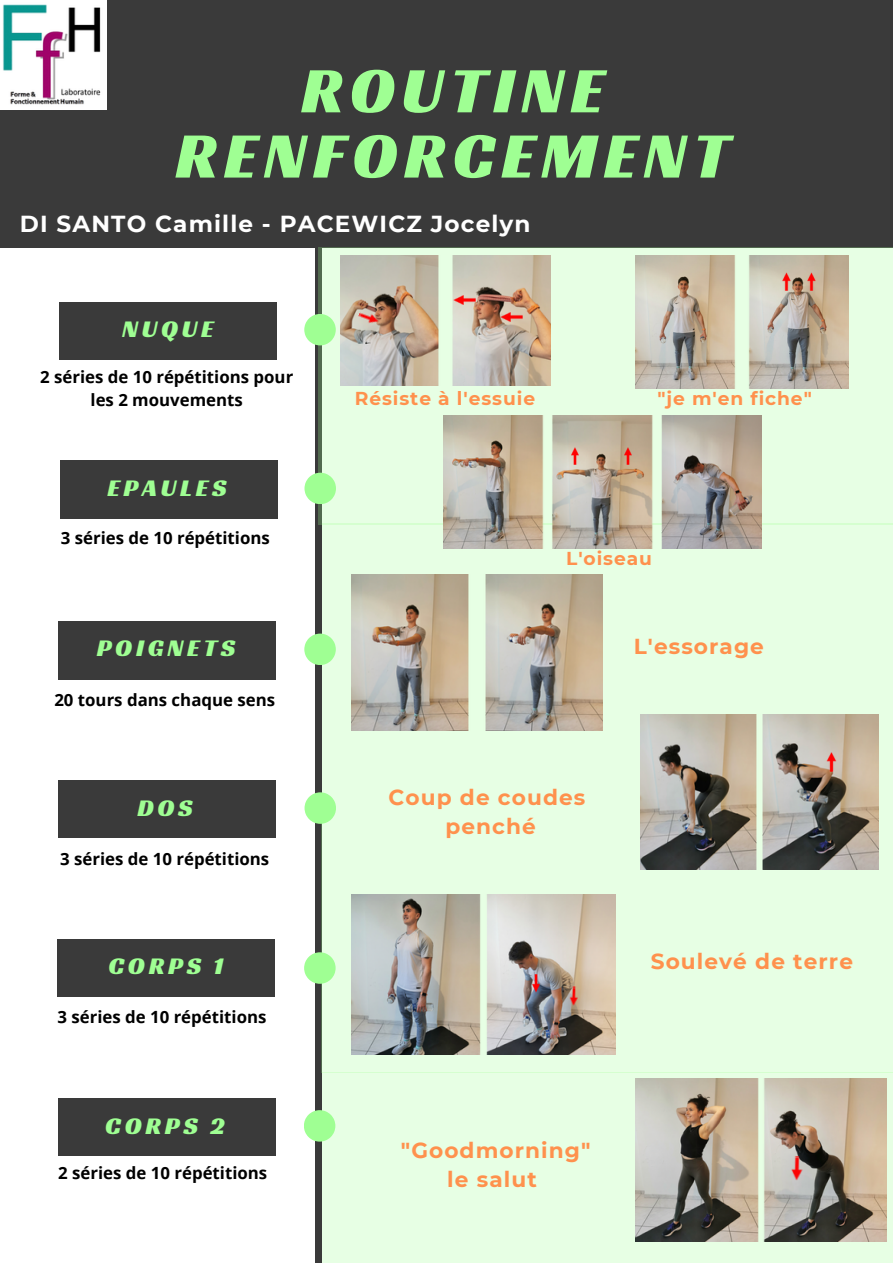
<style>
.page{position:relative;width:893px;height:1264px;background:#fff}
.page>*{position:absolute;margin:0;border:0;box-sizing:border-box;transform-origin:0 0}
.t1{font:66.15px/65.2px "Racing Sans One";letter-spacing:.1em;color:#9fff93;text-align:center}
.t2{font:24.75px "Racing Sans One";letter-spacing:.15em;color:#9fff93}
.t3{font:700 23.1px "Montserrat";letter-spacing:.05em;color:#fff}
.t4{font:700 21.6px/29.2px "Montserrat";letter-spacing:.05em;color:#ff914d;text-align:center}
.t5{font:700 18.6px "Montserrat";letter-spacing:.05em;color:#ff914d}
.t6{font:700 16.8px/23.2px "Open Sans";color:#000;text-align:center}
</style>
<div class="page">
<div style="left:316px;top:244px;width:5px;height:1018px;background:#3a3a3a"></div>
<svg style="left:304px;top:314px;width:14px;height:31px"></svg>
<svg style="left:304px;top:472px;width:14px;height:32px"></svg>
<div style="left:60px;top:302px;width:217px;height:57px;background:#3a3a3a"></div>
<div style="left:61px;top:460px;width:216px;height:58px;background:#3a3a3a"></div>
<div style="left:0;top:0;width:892px;height:247px;background:#3a3a3a"></div>
<div style="left:318px;top:247px;width:574px;height:277px;background:#e7ffe4"></div>
<svg style="left:304px;top:633px;width:18px;height:32px"></svg>
<svg style="left:304px;top:792px;width:32px;height:31px"></svg>
<div style="left:58px;top:621px;width:217px;height:58px;background:#3a3a3a"></div>
<div style="left:59px;top:780px;width:217px;height:57px;background:#3a3a3a"></div>
<div style="left:322px;top:523px;width:570px;height:298px;background:#e7ffe4"></div>
<svg style="left:304px;top:952px;width:18px;height:31px"></svg>
<svg style="left:304px;top:1110px;width:18px;height:31px"></svg>
<div style="left:58px;top:939px;width:217px;height:57px;background:#3a3a3a"></div>
<div style="left:59px;top:1098px;width:217px;height:57px;background:#3a3a3a"></div>
<div style="left:322px;top:822px;width:570px;height:250px;background:#e7ffe4"></div>
<div style="left:322px;top:1072px;width:570px;height:190px;background:#e7ffe4"></div>
<img style="left:636px;top:1078px;width:250px;height:163px">
<img style="left:341px;top:255px;width:209px;height:131px">
<img style="left:636px;top:255px;width:212px;height:133px">
<img style="left:351px;top:894px;width:265px;height:160px">
<img style="left:444px;top:415px;width:317px;height:133px">
<img style="left:351px;top:574px;width:251px;height:157px">
<img style="left:640px;top:714px;width:238px;height:156px">
<img style="left:0;top:0;width:107px;height:109px">
<img style="left:444px;top:290px;width:31px;height:19px">
<img style="left:490px;top:308px;width:32px;height:19px">
<img style="left:356px;top:304px;width:32px;height:27px">
<img style="left:803px;top:265px;width:16px;height:25px">
<img style="left:822px;top:743px;width:18px;height:28px">
<img style="left:785px;top:1155px;width:23px;height:34px">
<img style="left:778px;top:265px;width:16px;height:25px">
<img style="left:567px;top:439px;width:16px;height:26px">
<img style="left:620px;top:439px;width:16px;height:26px">
<img style="left:565px;top:986px;width:17px;height:26px">
<img style="left:528px;top:974px;width:16px;height:26px">
<h1 class="t1" style="left:175px;top:57px;width:555px">ROUTINE<br>RENFORCEMENT</h1>
<h3 class="t3" style="left:20px;top:210px;width:512px">DI SANTO Camille - PACEWICZ Jocelyn</h3>
<h2 class="t2" style="left:122px;top:312px;width:93px">NUQUE</h2>
<p class="t6" style="left:40px;top:364px;width:255px">2 séries de 10 répétitions pour les 2 mouvements</p>
<h2 class="t2" style="left:107px;top:472px;width:121px">EPAULES</h2>
<p class="t6" style="left:61px;top:525px;width:210px">3 séries de 10 répétitions</p>
<h2 class="t2" style="left:97px;top:632px;width:140px">POIGNETS</h2>
<p class="t6" style="left:54px;top:687px;width:222px">20 tours dans chaque sens</p>
<h2 class="t2" style="left:137px;top:791px;width:57px">DOS</h2>
<p class="t6" style="left:60px;top:846px;width:210px">3 séries de 10 répétitions</p>
<h2 class="t2" style="left:108px;top:950px;width:116px">CORPS 1</h2>
<p class="t6" style="left:57px;top:1005px;width:210px">3 séries de 10 répétitions</p>
<h2 class="t2" style="left:105px;top:1109px;width:121px">CORPS 2</h2>
<p class="t6" style="left:58px;top:1161px;width:210px">2 séries de 10 répétitions</p>
<p class="t5" style="left:355px;top:387px;width:182px">Résiste à l'essuie</p>
<p class="t5" style="left:657px;top:387px;width:156px">"je m'en fiche"</p>
<p class="t5" style="left:566px;top:547px;width:87px">L'oiseau</p>
<p class="t4" style="left:633px;top:632px;width:132px">L'essorage</p>
<p class="t4" style="left:388px;top:782px;width:198px">Coup de coudes penché</p>
<p class="t4" style="left:650px;top:946px;width:204px">Soulevé de terre</p>
<p class="t4" style="left:401px;top:1135px;width:191px">"Goodmorning" le salut</p>
</div>
